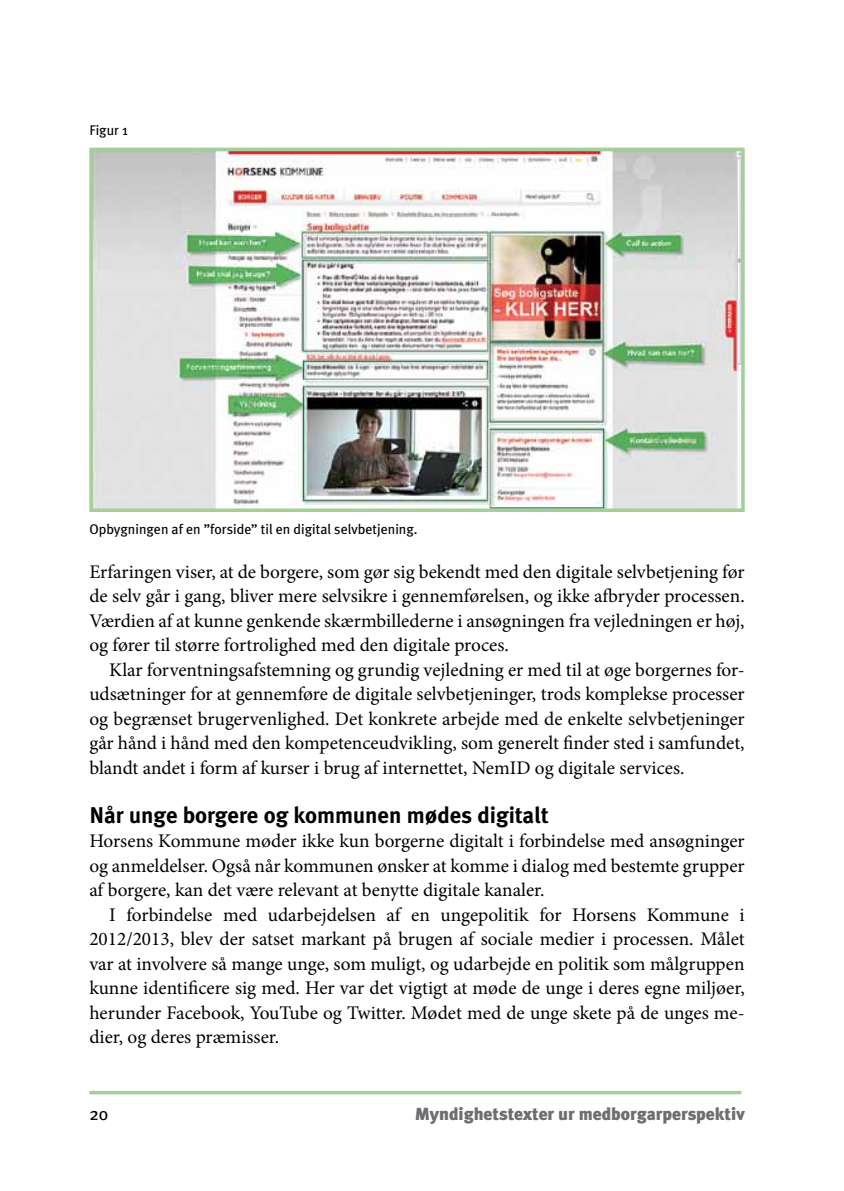
<style>
.page{position:relative;width:844px;height:1191px;background:#fff}
.page>*{position:absolute;margin:0;border:0;box-sizing:border-box;transform-origin:0 0}
.t1{font:700 22.75px "Meta Plus";color:#000}
.t2{font:19.25px/24.5px "Minion Pro";color:#000;text-align:justify}
.t3{font:900 17.5px "Meta Plus";color:#6d6e71}
.t4{font:17.5px "Meta Plus";color:#000}
.t5{font:14px "Meta Plus";color:#000}
</style>
<div class="page">
<svg style="left:89px;top:1090px;width:652px;height:4px;fill:#a4ce9a"></svg>
<img style="left:94px;top:153px;width:645px;height:354px">
<div style="left:89px;top:148px;width:655px;height:364px;border:4px solid #a4ce9a"></div>
<p class="t5" style="left:89px;top:122px;width:40px">Figur 1</p>
<p class="t5" style="left:89px;top:521px;width:329px">Opbygningen af en ”forside” til en digital selvbetjening.</p>
<p class="t2" style="left:89px;top:559px;width:656px">Erfaringen viser, at de borgere, som gør sig bekendt med den digitale selvbetjening før de selv går i gang, bliver mere selvsikre i gennemførelsen, og ikke afbryder processen.<br>Værdien af at kunne genkende skærmbillederne i ansøgningen fra vejledningen er høj, og fører til større fortrolighed med den digitale proces.</p>
<p class="t2" style="left:89px;top:657px;width:656px;text-indent:20px">Klar forventningsafstemning og grundig vejledning er med til at øge borgernes for&shy;udsætninger for at gennemføre de digitale selvbetjeninger, trods komplekse processer og begrænset brugervenlighed. Det konkrete arbejde med de enkelte selvbetjeninger går hånd i hånd med den kompetenceudvikling, som generelt finder sted i samfundet, blandt andet i form af kurser i brug af internettet, NemID og digitale services.</p>
<p class="t1" style="left:89px;top:801px;width:461px">Når unge borgere og kommunen mødes digitalt</p>
<p class="t2" style="left:89px;top:829px;width:656px">Horsens Kommune møder ikke kun borgerne digitalt i forbindelse med ansøgninger og anmeldelser. Også når kommunen ønsker at komme i dialog med bestemte grupper af borgere, kan det være relevant at benytte digitale kanaler.</p>
<p class="t2" style="left:89px;top:902px;width:656px;text-indent:20px">I forbindelse med udarbejdelsen af en ungepolitik for Horsens Kommune i 2012/2013, blev der satset markant på brugen af sociale medier i processen. Målet var at involvere så mange unge, som muligt, og udarbejde en politik som målgruppen kunne identificere sig med. Her var det vigtigt at møde de unge i deres egne miljøer, herunder Facebook, YouTube og Twitter. Mødet med de unge skete på de unges me&shy;dier, og deres præmisser.</p>
<p class="t4" style="left:89px;top:1104px;width:20px">20</p>
<p class="t3" style="left:415px;top:1104px;width:331px">Myndighetstexter ur medborgarperspektiv</p>
</div>
